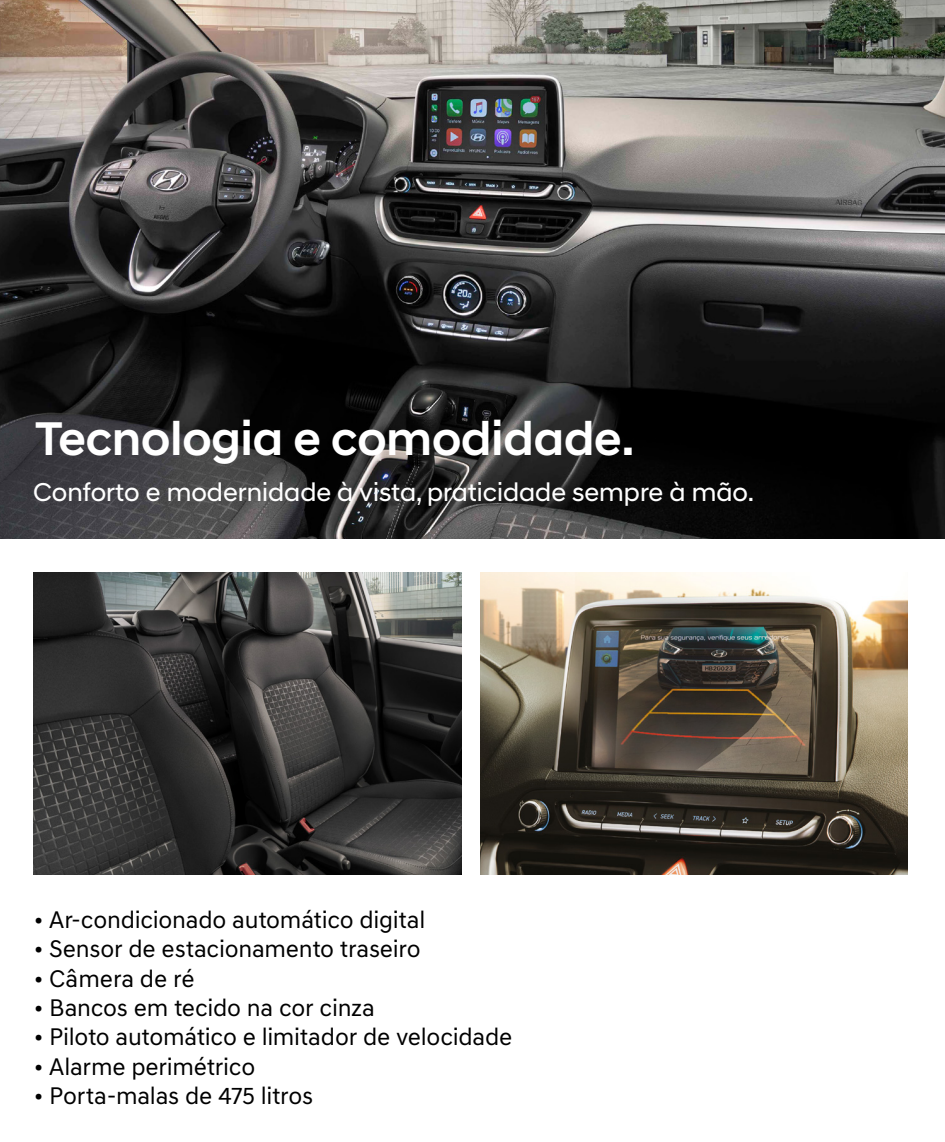
<style>
.page{position:relative;width:945px;height:1142px;background:#fff}
.page>*{position:absolute;margin:0;border:0;box-sizing:border-box;transform-origin:0 0}
.t1{font:500 48.12px "Hyundai Sans Head";color:#fff}
.t2{font:26.25px "Hyundai Sans Head";color:#fff}
.t3{font:24.5px "Hyundai Sans Text";letter-spacing:-.01em;color:#000}
</style>
<div class="page">
<img style="left:0;top:0;width:945px;height:538px">
<img style="left:34px;top:572px;width:427px;height:302px">
<img style="left:480px;top:572px;width:428px;height:302px">
<h1 class="t1" style="left:35px;top:410px;width:601px">Tecnologia e comodidade.</h1>
<p class="t2" style="left:33px;top:476px;width:722px">Conforto e modernidade à vista, praticidade sempre à mão.</p>
<p class="t3" style="left:34px;top:904px;width:393px">• Ar-condicionado automático digital</p>
<p class="t3" style="left:34px;top:934px;width:388px">• Sensor de estacionamento traseiro</p>
<p class="t3" style="left:34px;top:963px;width:162px">• Câmera de ré</p>
<p class="t3" style="left:34px;top:993px;width:343px">• Bancos em tecido na cor cinza</p>
<p class="t3" style="left:34px;top:1022px;width:480px">• Piloto automático e limitador de velocidade</p>
<p class="t3" style="left:34px;top:1051px;width:223px">• Alarme perimétrico</p>
<p class="t3" style="left:34px;top:1081px;width:281px">• Porta-malas de 475 litros</p>
</div>
